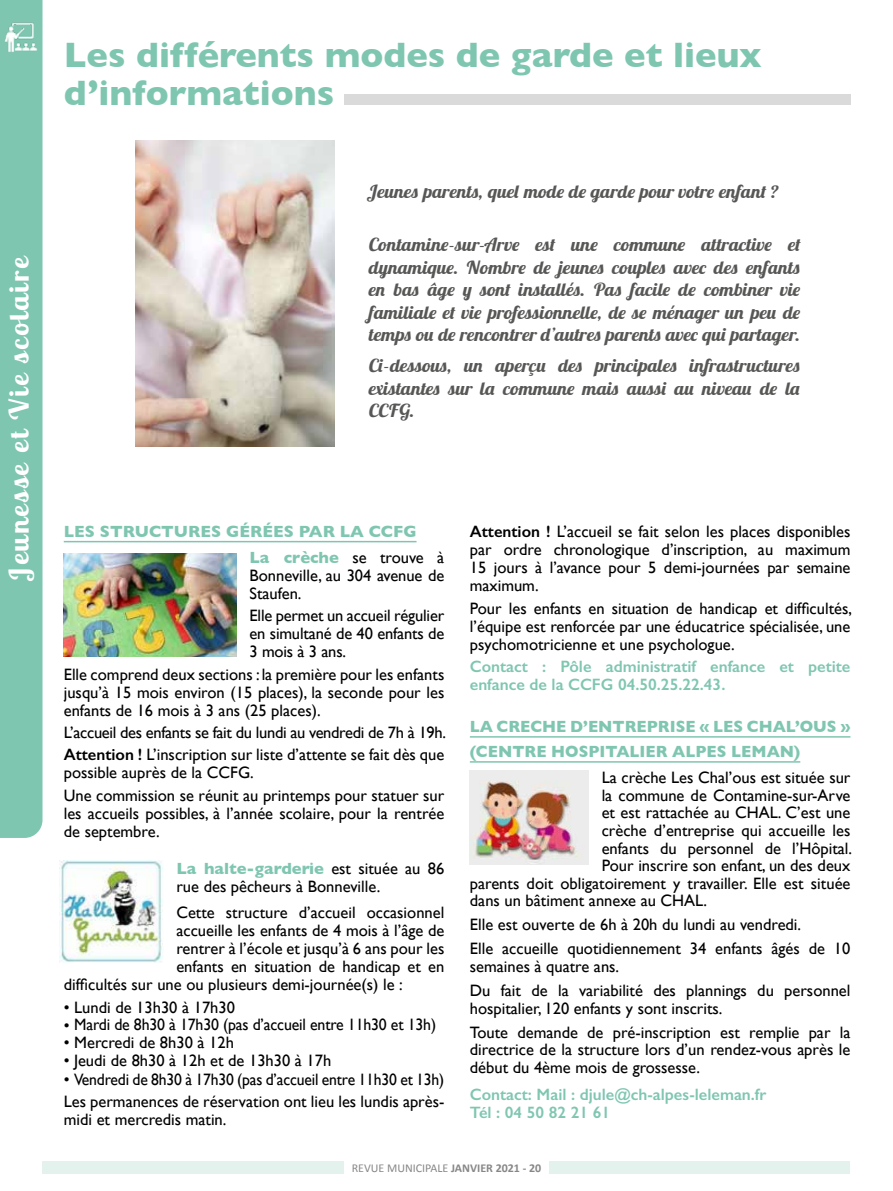
<style>
.page{position:relative;width:893px;height:1191px;background:#fff}
.page>*{position:absolute;margin:0;border:0;box-sizing:border-box;transform-origin:0 0}
.t1{font:700 36px/37.5px "Gill Sans";color:#7fc6b1}
.t2{font:700 27px "Lobster Two";color:#fff;scale:1.1 1}
.t3{font:italic 700 18px/22.5px "Lobster Two";color:#575756;text-align:justify;scale:1.07 1}
.t4{font:16.5px/18px "Gill Sans";color:#000}
.t5{font:600 16.5px/18px "Gill Sans";color:#7fc6b1}
.t6{font:16.5px/22.2px "Gill Sans";letter-spacing:-.02em;color:#000}
.t7{font:700 16.5px/25px "Gill Sans";color:#7fc6b1;scale:.96 1}
.t8{font:700 16.5px/26.5px "Gill Sans";color:#7fc6b1}
.t9{font:12px "Calibri";color:#878787}
.s1{font-weight:400;color:#000}
.s2{font-weight:600}
.s3{font-weight:700;color:#7fc6b1}
.s4{font-weight:700}
</style>
<div class="page">
<div style="left:43px;top:1161px;width:807px;height:13px;background:#e4f2ed"></div>
<div style="left:344px;top:1152px;width:205px;height:30px;background:#fff"></div>
<img style="left:135px;top:141px;width:199px;height:305px">
<div style="left:0;top:0;width:43px;height:838px;background:#7fc6b1"></div>
<img style="left:5px;top:21px;width:33px;height:32px">
<div style="left:344px;top:94px;width:506px;height:11px;background:#dadada"></div>
<hr style="left:64px;top:541px;width:352px;height:1px;background:#7fc6b1">
<hr style="left:470px;top:736px;width:380px;height:1px;background:#7fc6b1">
<hr style="left:470px;top:761px;width:330px;height:1px;background:#7fc6b1">
<img style="left:64px;top:553px;width:173px;height:103px">
<img style="left:60px;top:860px;width:103px;height:102px">
<img style="left:470px;top:771px;width:119px;height:93px">
<h1 class="t1" style="left:64px;top:36px;width:699px">Les différents modes de garde et lieux d’informations</h1>
<h2 class="t2" style="left:2px;top:580px;width:298px;rotate:-90deg">Jeunesse et Vie scolaire</h2>
<p class="t3" style="left:369px;top:179px;width:385px">Jeunes parents, quel mode de garde pour votre enfant ?</p>
<p class="t3" style="left:369px;top:233px;width:405px">Contamine-sur-Arve est une commune attractive et dynamique. Nombre de jeunes couples avec des enfants en bas âge y sont installés. Pas facile de combiner vie familiale et vie professionnelle, de se ménager un peu de temps ou de rencontrer d’autres parents avec qui partager.</p>
<p class="t3" style="left:369px;top:354px;width:405px">Ci-dessous, un aperçu des principales infrastructures existantes sur la commune mais aussi au niveau de la CCFG.</p>
<p class="t8" style="left:250px;top:517px;width:196px;text-indent:-186px">LES STRUCTURES GÉRÉES PAR LA CCFG<br>La crèche <span class="s1">se trouve à</span></p>
<p class="t4" style="left:250px;top:566px;width:196px">Bonneville, au 304 avenue de<br>Staufen.</p>
<p class="t4" style="left:250px;top:606px;width:196px;text-align:justify">Elle permet un accueil régulier en simultané de 40 enfants de 3 mois à 3 ans.</p>
<p class="t4" style="left:64px;top:665px;width:382px;text-align:justify">Elle comprend deux sections : la première pour les enfants jusqu’à 15 mois environ (15 places), la seconde pour les enfants de 16 mois à 3 ans (25 places).</p>
<p class="t6" style="left:64px;top:721px;width:384px">L’accueil des enfants se fait du lundi au vendredi de 7h à 19h.<br><span class="s2">Attention !</span> L’inscription sur liste d’attente se fait dès que</p>
<p class="t4" style="left:64px;top:761px;width:382px;line-height:22.2px">possible auprès de la CCFG.<br>Une commission se réunit au printemps pour statuer sur</p>
<p class="t4" style="left:64px;top:804px;width:382px">les accueils possibles, à l’année scolaire, pour la rentrée de septembre.</p>
<p class="t4" style="left:176px;top:859px;width:269px"><span class="s3">La halte-garderie</span> est située au 86 rue des pêcheurs à Bonneville.</p>
<p class="t4" style="left:176px;top:903px;width:269px">Cette structure d’accueil occasionnel</p>
<p class="t4" style="left:176px;top:921px;width:269px">accueille les enfants de 4 mois à l’âge de</p>
<p class="t4" style="left:176px;top:939px;width:269px">rentrer à l’école et jusqu’à 6 ans pour les</p>
<p class="t4" style="left:176px;top:957px;width:269px">enfants en situation de handicap et en</p>
<p class="t4" style="left:64px;top:975px;width:341px">difficultés sur une ou plusieurs demi-journée(s) le :</p>
<p class="t4" style="left:64px;top:997px;width:173px">• Lundi de 13h30 à 17h30</p>
<p class="t4" style="left:64px;top:1015px;width:374px">• Mardi de 8h30 à 17h30 (pas d’accueil entre 11h30 et 13h)</p>
<p class="t4" style="left:64px;top:1033px;width:172px">• Mercredi de 8h30 à 12h</p>
<p class="t4" style="left:64px;top:1051px;width:269px">• Jeudi de 8h30 à 12h et de 13h30 à 17h</p>
<p class="t4" style="left:64px;top:1067px;width:382px;line-height:22.2px">• Vendredi de 8h30 à 17h30 (pas d’accueil entre 11h30 et 13h)<br>Les permanences de réservation ont lieu les lundis après-</p>
<p class="t4" style="left:64px;top:1110px;width:164px">midi et mercredis matin.</p>
<p class="t4" style="left:470px;top:522px;width:382px;text-align:justify"><span class="s2">Attention !</span> L’accueil se fait selon les places disponibles par ordre chronologique d’inscription, au maximum 15 jours à l’avance pour 5 demi-journées par semaine maximum.</p>
<p class="t4" style="left:470px;top:599px;width:384px;text-align:justify">Pour les enfants en situation de handicap et difficultés, l’équipe est renforcée par une éducatrice spécialisée, une psychomotricienne et une psychologue.</p>
<p class="t5" style="left:470px;top:657px;width:382px">Contact : Pôle administratif enfance et petite enfance de la CCFG 04.50.25.22.43.</p>
<p class="t7" style="left:470px;top:713px;width:398px">LA CRECHE D’ENTREPRISE « LES CHAL’OUS » (CENTRE HOSPITALIER ALPES LEMAN)</p>
<p class="t4" style="left:602px;top:768px;width:250px">La crèche Les Chal’ous est située sur</p>
<p class="t4" style="left:602px;top:786px;width:250px">la commune de Contamine-sur-Arve</p>
<p class="t4" style="left:602px;top:803px;width:250px">et est rattachée au CHAL. C’est une</p>
<p class="t4" style="left:602px;top:821px;width:250px">crèche d’entreprise qui accueille les</p>
<p class="t4" style="left:602px;top:839px;width:252px">enfants du personnel de l’Hôpital.</p>
<p class="t4" style="left:602px;top:856px;width:250px">Pour inscrire son enfant, un des deux</p>
<p class="t4" style="left:470px;top:874px;width:382px">parents doit obligatoirement y travailler. Elle est située</p>
<p class="t4" style="left:470px;top:891px;width:239px">dans un bâtiment annexe au CHAL.</p>
<p class="t4" style="left:470px;top:912px;width:382px;line-height:24px">Elle est ouverte de 6h à 20h du lundi au vendredi.<br>Elle accueille quotidiennement 34 enfants âgés de 10</p>
<p class="t4" style="left:470px;top:954px;width:382px;line-height:24px">semaines à quatre ans.<br>Du fait de la variabilité des plannings du personnel</p>
<p class="t4" style="left:470px;top:996px;width:382px;line-height:24px">hospitalier, 120 enfants y sont inscrits.<br>Toute demande de pré-inscription est remplie par la</p>
<p class="t4" style="left:470px;top:1040px;width:382px;line-height:17.5px">directrice de la structure lors d’un rendez-vous après le début du 4ème mois de grossesse.</p>
<p class="t5" style="left:470px;top:1084px;width:298px">Contact: Mail : djule@ch-alpes-leleman.fr<br>Tél : 04 50 82 21 61</p>
<p class="t9" style="left:352px;top:1160px;width:191px">REVUE MUNICIPALE <span class="s4">JANVIER 2021 - 20</span></p>
</div>
